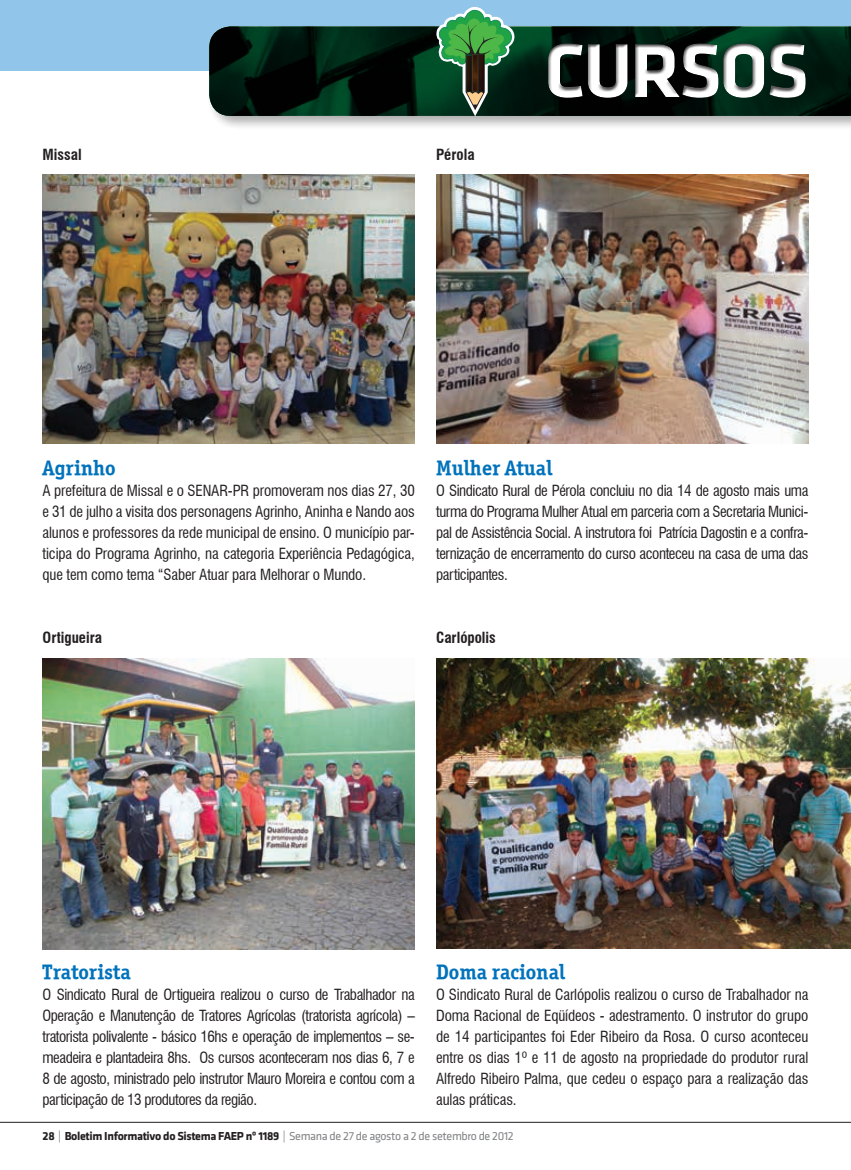
<style>
.page{position:relative;width:851px;height:1170px;background:#fff}
.page>*{position:absolute;margin:0;border:0;box-sizing:border-box;transform-origin:0 0}
.t1{font:21px "Officina Serif OSITCTT Bold";color:#0072bc}
.t2{font:condensed 15px/21px "Swiss 721 BT";letter-spacing:-.01em;color:#231f20;text-align:justify}
.t3{font:700 condensed 15px "Swiss 721 BT";color:#231f20}
.t4{font:700 12px "Klavika";letter-spacing:-.03em;color:#231f20}
.s1{font-weight:400}
.s2{font-weight:400;color:#808285}
</style>
<div class="page">
<hr style="left:0;top:1121px;width:850px;height:1px;background:#231f20">
<div style="left:0;top:0;width:850px;height:70px;background:#92c5ea"></div>
<div style="left:206px;top:24px;width:644px;height:107px;background:#231f20;opacity:.2"></div>
<svg style="left:209px;top:26px;width:641px;height:90px;background:#031d12"></svg>
<svg style="left:437px;top:7px;width:81px;height:124px;background:#508262"></svg>
<div style="left:546px;top:43px;width:304px;height:57px;background:#231f20;opacity:.75"></div>
<img style="left:43px;top:174px;width:371px;height:269px">
<img style="left:436px;top:174px;width:372px;height:269px">
<img style="left:436px;top:658px;width:414px;height:290px">
<img style="left:42px;top:658px;width:372px;height:291px">
<p class="t3" style="left:43px;top:145px;width:41px">Missal</p>
<p class="t3" style="left:436px;top:145px;width:40px">Pérola</p>
<h1 class="t1" style="left:43px;top:455px;width:75px">Agrinho</h1>
<p class="t2" style="left:43px;top:480px;width:374px">A prefeitura de Missal e o SENAR-PR promoveram nos dias 27, 30 e 31 de julho a visita dos personagens Agrinho, Aninha e Nando aos alunos e professores da rede municipal de ensino. O município par&shy;ticipa do Programa Agrinho, na categoria Experiência Pedagógica, que tem como tema “Saber Atuar para Melhorar o Mundo.</p>
<p class="t3" style="left:43px;top:628px;width:61px">Ortigueira</p>
<h1 class="t1" style="left:436px;top:455px;width:118px">Mulher Atual</h1>
<p class="t2" style="left:436px;top:480px;width:374px">O Sindicato Rural de Pérola concluiu no dia 14 de agosto mais uma turma do Programa Mulher Atual em parceria com a Secretaria Munici&shy;pal de Assistência Social. A instrutora foi Patrícia Dagostin e a confra&shy;ternização de encerramento do curso aconteceu na casa de uma das participantes.</p>
<p class="t3" style="left:436px;top:628px;width:61px">Carlópolis</p>
<h1 class="t1" style="left:43px;top:959px;width:90px">Tratorista</h1>
<p class="t2" style="left:43px;top:984px;width:374px">O Sindicato Rural de Ortigueira realizou o curso de Trabalhador na Operação e Manutenção de Tratores Agrícolas (tratorista agrícola) – tratorista polivalente - básico 16hs e operação de implementos – se&shy;meadeira e plantadeira 8hs. Os cursos aconteceram nos dias 6, 7 e 8 de agosto, ministrado pelo instrutor Mauro Moreira e contou com a participação de 13 produtores da região.</p>
<h1 class="t1" style="left:436px;top:959px;width:131px">Doma racional</h1>
<p class="t2" style="left:436px;top:984px;width:374px">O Sindicato Rural de Carlópolis realizou o curso de Trabalhador na Doma Racional de Eqüídeos - adestramento. O instrutor do grupo de 14 participantes foi Eder Ribeiro da Rosa. O curso aconteceu entre os dias 1º e 11 de agosto na propriedade do produtor rural Alfredo Ribeiro Palma, que cedeu o espaço para a realização das aulas práticas.</p>
<p class="t4" style="left:43px;top:1129px;width:472px">28 <span class="s1">|</span> Boletim Informativo do Sistema FAEP nº 1189 <span class="s1">|</span> <span class="s2">Semana de 27 de agosto a 2 de setembro de 2012</span></p>
</div>
